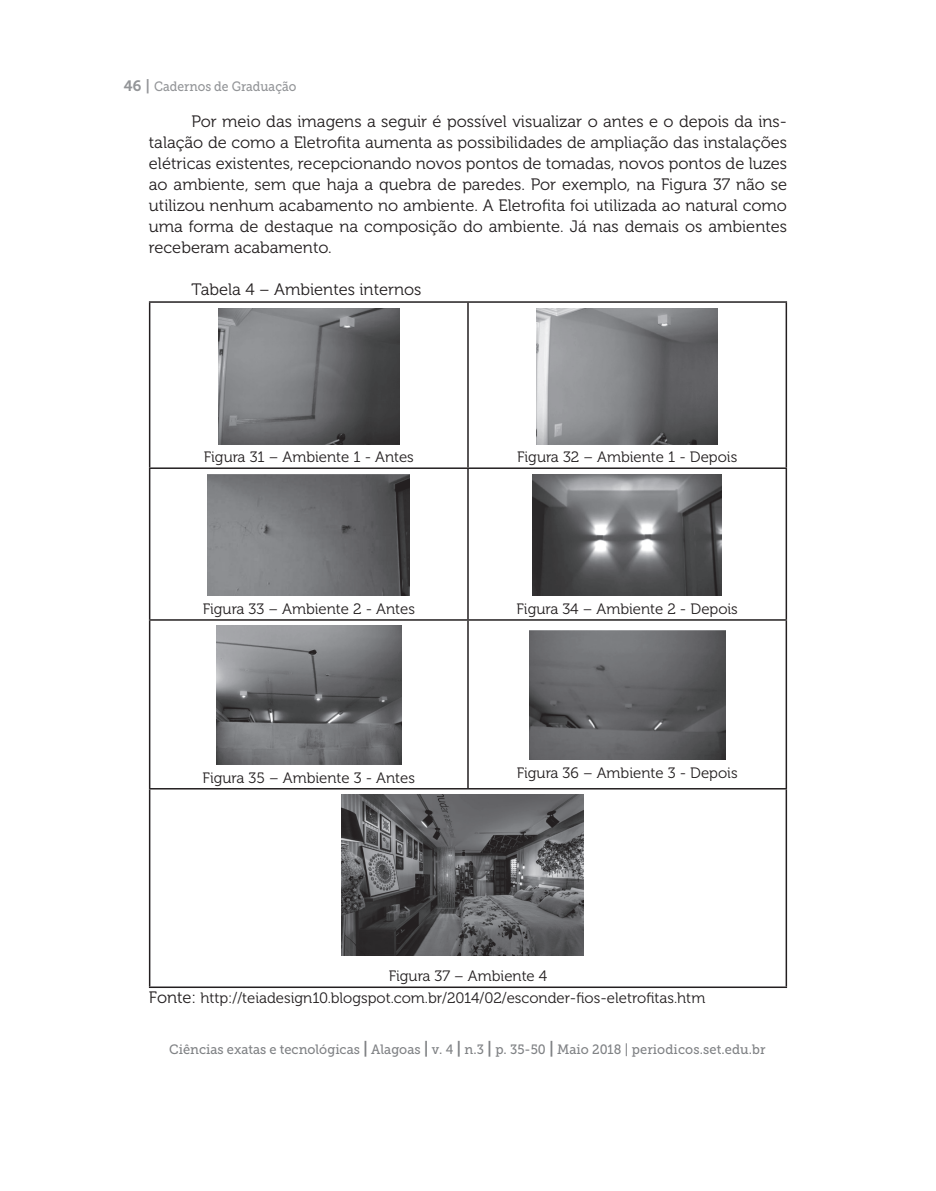
<style>
.page{position:relative;width:936px;height:1191px;background:#fff}
.page>*{position:absolute;margin:0;border:0;box-sizing:border-box;transform-origin:0 0}
.t1{font:16.5px/21px "Museo 300";color:#231f20;text-align:justify}
.t2{font:15px/21.8px "Museo 300";color:#231f20}
.t3{font:13.5px "Museo Slab 500";color:#808285;scale:.95 1}
.t4{font:13.5px "Museo Slab 500";color:#939598;scale:.9 1}
.s1{font-family:"Museo 700";font-size:15px}
.s2{font-size:16.5px}
.s3{font-family:"Museo 700";font-size:16.5px}
</style>
<div class="page">
<hr style="left:149px;top:301px;width:319px;height:2px;background:#231f20">
<hr style="left:149px;top:303px;width:1px;height:164px;background:#231f20">
<hr style="left:468px;top:301px;width:319px;height:2px;background:#231f20">
<hr style="left:467px;top:303px;width:1px;height:164px;background:#231f20">
<hr style="left:785px;top:303px;width:2px;height:164px;background:#231f20">
<hr style="left:149px;top:467px;width:319px;height:2px;background:#231f20">
<hr style="left:149px;top:469px;width:1px;height:150px;background:#231f20">
<hr style="left:468px;top:467px;width:319px;height:2px;background:#231f20">
<hr style="left:467px;top:469px;width:1px;height:150px;background:#231f20">
<hr style="left:785px;top:469px;width:2px;height:150px;background:#231f20">
<hr style="left:149px;top:619px;width:319px;height:1px;background:#231f20">
<hr style="left:149px;top:620px;width:1px;height:168px;background:#231f20">
<hr style="left:468px;top:619px;width:319px;height:1px;background:#231f20">
<hr style="left:467px;top:620px;width:1px;height:168px;background:#231f20">
<hr style="left:785px;top:620px;width:2px;height:168px;background:#231f20">
<hr style="left:149px;top:788px;width:319px;height:1px;background:#231f20">
<hr style="left:149px;top:789px;width:1px;height:197px;background:#231f20">
<hr style="left:468px;top:788px;width:319px;height:1px;background:#231f20">
<hr style="left:785px;top:789px;width:2px;height:197px;background:#231f20">
<hr style="left:149px;top:986px;width:319px;height:2px;background:#231f20">
<hr style="left:468px;top:986px;width:319px;height:2px;background:#231f20">
<img style="left:218px;top:308px;width:181px;height:136px">
<img style="left:536px;top:308px;width:182px;height:136px">
<img style="left:208px;top:474px;width:202px;height:121px">
<img style="left:533px;top:474px;width:188px;height:122px">
<img style="left:216px;top:626px;width:185px;height:138px">
<img style="left:529px;top:631px;width:196px;height:128px">
<img style="left:341px;top:794px;width:242px;height:162px">
<p class="t4" style="left:124px;top:79px;width:193px"><span class="s1">46 |</span> Cadernos de Graduação</p>
<p class="t1" style="left:149px;top:111px;width:639px;text-indent:43px">Por meio das imagens a seguir é possível visualizar o antes e o depois da ins&shy;talação de como a Eletrofita aumenta as possibilidades de ampliação das instalações elétricas existentes, recepcionando novos pontos de tomadas, novos pontos de luzes ao ambiente, sem que haja a quebra de paredes. Por exemplo, na Figura 37 não se utilizou nenhum acabamento no ambiente. A Eletrofita foi utilizada ao natural como uma forma de destaque na composição do ambiente. Já nas demais os ambientes receberam acabamento.</p>
<p class="t1" style="left:191px;top:279px;width:231px">Tabela 4 – Ambientes internos</p>
<p class="t2" style="left:204px;top:446px;width:212px">Figura 31 – Ambiente 1 - Antes</p>
<p class="t2" style="left:517px;top:446px;width:222px">Figura 32 – Ambiente 1 - Depois</p>
<p class="t2" style="left:203px;top:598px;width:214px">Figura 33 – Ambiente 2 - Antes</p>
<p class="t2" style="left:516px;top:598px;width:223px">Figura 34 – Ambiente 2 - Depois</p>
<p class="t2" style="left:203px;top:767px;width:214px">Figura 35 – Ambiente 3 - Antes</p>
<p class="t2" style="left:516px;top:762px;width:222px">Figura 36 – Ambiente 3 - Depois</p>
<p class="t2" style="left:149px;top:965px;width:558px;text-indent:240px">Figura 37 – Ambiente 4<br><span class="s2">Fonte:</span> http://teiadesign10.blogspot.com.br/2014/02/esconder-fios-eletrofitas.htm</p>
<p class="t3" style="left:169px;top:1041px;width:629px">Ciências exatas e tecnológicas <span class="s3">|</span> Alagoas <span class="s3">|</span> v. 4 <span class="s3">|</span> n.3 <span class="s3">|</span> p. 35-50 <span class="s3">|</span> Maio 2018 | periodicos.set.edu.br</p>
</div>
